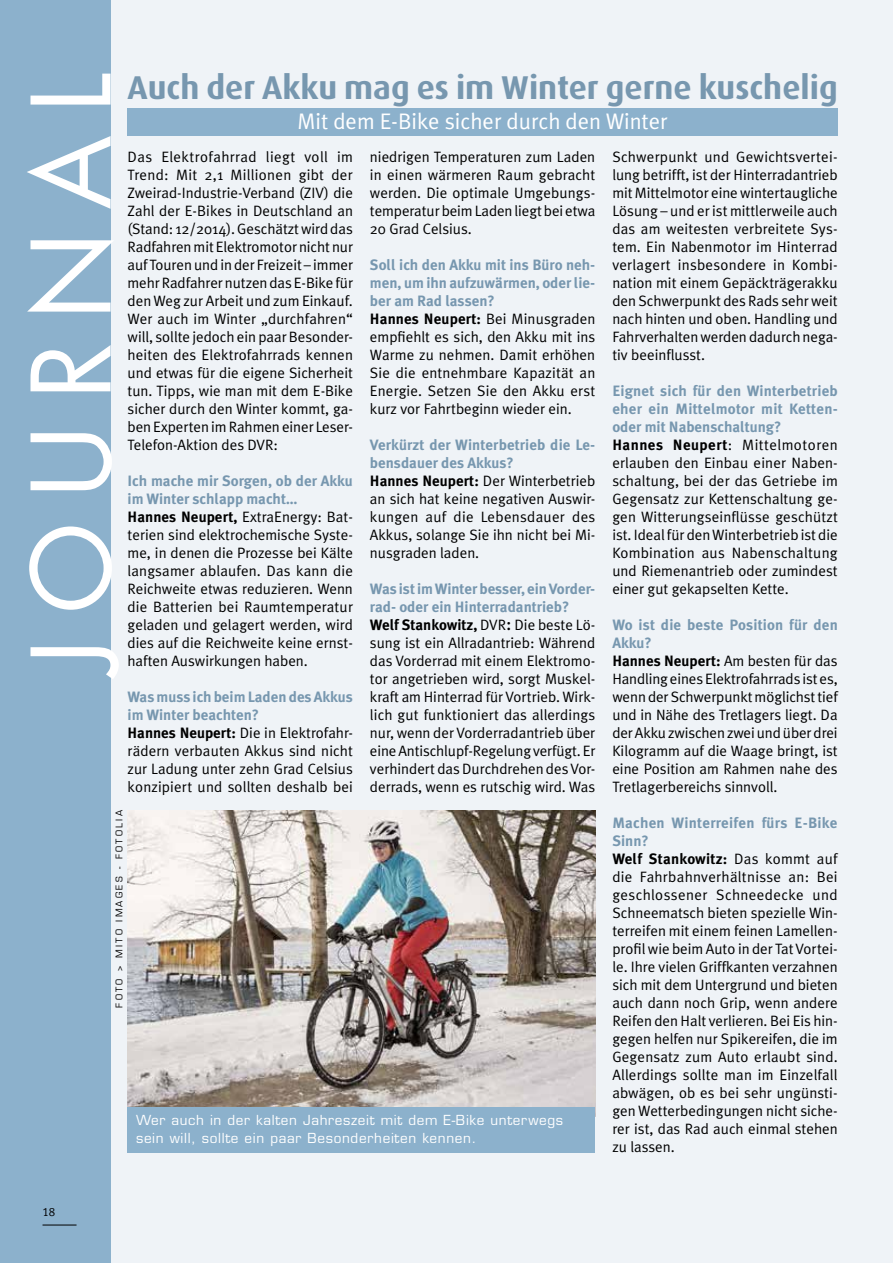
<style>
.page{position:relative;width:893px;height:1263px;background:#eff3f7}
.page>*{position:absolute;margin:0;border:0;box-sizing:border-box;transform-origin:0 0}
.t1{font:120px "Futura T";color:#fff}
.t2{font:700 33px "Dax";color:#7797af}
.t3{font:22.5px "Meta Plus Normal";color:#fff}
.t4{font:15px/18px "Meta Plus Normal";color:#000;text-align:justify}
.t5{font:700 15px/18px "Meta Plus";color:#7797af}
.t6{font:13.5px/18px "Eurostile";letter-spacing:.05em;color:#fff}
.t7{font:12px "Meta Plus Normal Caps";color:#000}
.t8{font:9px "Eurostile";letter-spacing:.25em;color:#000}
.s1{font-family:"Meta Plus";font-weight:700}
.s2{color:#000}
.s3{font-family:"Meta Plus Normal";font-weight:400;color:#000}
.s4{font-weight:400;font-size:18px;color:#000}
</style>
<div class="page">
<div style="left:0;top:0;width:111px;height:1263px;background:#8cb1cc"></div>
<div style="left:128px;top:108px;width:710px;height:27px;background:#8cb1cc"></div>
<img style="left:128px;top:810px;width:467px;height:297px">
<div style="left:128px;top:1107px;width:467px;height:45px;background:#8cb1cc"></div>
<hr style="left:43px;top:1225px;width:34px;height:1px;background:#000">
<h2 class="t2" style="left:128px;top:69px;width:712px">Auch der Akku mag es im Winter gerne kuschelig</h2>
<h3 class="t3" style="left:297px;top:108px;width:372px">Mit dem E-Bike sicher durch den Winter</h3>
<h1 class="t1" style="left:1px;top:674px;width:591px;rotate:-90deg">JouRnal</h1>
<p class="t4" style="left:612px;top:148px;width:227px">Schwerpunkt und Gewichtsvertei&shy;lung betrifft, ist der Hinterradantrieb mit Mittelmotor eine wintertaugliche Lösung – und er ist mittlerweile auch das am weitesten verbreitete Sys&shy;tem. Ein Nabenmotor im Hinterrad verlagert insbesondere in Kombi&shy;nation mit einem Gepäckträgerakku den Schwerpunkt des Rads sehr weit nach hinten und oben. Handling und Fahrverhalten werden dadurch nega&shy;tiv beeinflusst.</p>
<p class="t5" style="left:612px;top:382px;width:227px;text-align:justify">Eignet sich für den Winterbetrieb eher ein Mittelmotor mit Ketten&shy;oder mit Nabenschaltung?</p>
<p class="t4" style="left:612px;top:436px;width:227px"><span class="s1">Hannes Neupert</span>: Mittelmotoren erlauben den Einbau einer Naben&shy;schaltung, bei der das Getriebe im Gegensatz zur Kettenschaltung ge&shy;gen Witterungseinflüsse geschützt ist. Ideal für den Winterbetrieb ist die Kombination aus Nabenschaltung und Riemenantrieb oder zumindest einer gut gekapselten Kette.</p>
<p class="t5" style="left:612px;top:616px;width:227px">Wo ist die beste Position für den<br>Akku?<br><span class="s2">Hannes Neupert:</span> <span class="s3">Am besten für das</span></p>
<p class="t4" style="left:612px;top:670px;width:227px">Handling eines Elektrofahrrads ist es, wenn der Schwerpunkt möglichst tief und in Nähe des Tretlagers liegt. Da der Akku zwischen zwei und über drei Kilogramm auf die Waage bringt, ist eine Position am Rahmen nahe des Tretlagerbereichs sinnvoll.</p>
<p class="t5" style="left:612px;top:814px;width:227px">Machen Winterreifen fürs E-Bike<br>Sinn?<br><span class="s2">Welf Stankowitz:</span> <span class="s3">Das kommt auf</span></p>
<p class="t4" style="left:612px;top:868px;width:227px">die Fahrbahnverhältnisse an: Bei geschlossener Schneedecke und Schneematsch bieten spezielle Win&shy;terreifen mit einem feinen Lamellen&shy;profil wie beim Auto in der Tat Vortei&shy;le. Ihre vielen Griffkanten verzahnen sich mit dem Untergrund und bieten auch dann noch Grip, wenn andere Reifen den Halt verlieren. Bei Eis hin&shy;gegen helfen nur Spikereifen, die im Gegensatz zum Auto erlaubt sind.<br>Allerdings sollte man im Einzelfall abwägen, ob es bei sehr ungünsti&shy;gen Wetterbedingungen nicht siche&shy;rer ist, das Rad auch einmal stehen zu lassen.</p>
<p class="t4" style="left:128px;top:148px;width:227px">Das Elektrofahrrad liegt voll im Trend: Mit 2,1 Millionen gibt der Zweirad-Industrie-Verband (ZIV) die Zahl der E-Bikes in Deutschland an (Stand: 12/2014). Geschätzt wird das Radfahren mit Elektromotor nicht nur auf Touren und in der Freizeit – immer mehr Radfahrer nutzen das E-Bike für den Weg zur Arbeit und zum Einkauf.<br>Wer auch im Winter „durchfahren“ will, sollte jedoch ein paar Besonder&shy;heiten des Elektrofahrrads kennen und etwas für die eigene Sicherheit tun. Tipps, wie man mit dem E-Bike sicher durch den Winter kommt, ga&shy;ben Experten im Rahmen einer Leser-Telefon-Aktion des DVR:</p>
<p class="t5" style="left:128px;top:472px;width:227px">Ich mache mir Sorgen, ob der Akku im Winter schlapp macht…</p>
<p class="t4" style="left:128px;top:508px;width:227px"><span class="s1">Hannes Neupert,</span> ExtraEnergy: Bat&shy;terien sind elektrochemische Syste&shy;me, in denen die Prozesse bei Kälte langsamer ablaufen. Das kann die Reichweite etwas reduzieren. Wenn die Batterien bei Raumtemperatur geladen und gelagert werden, wird dies auf die Reichweite keine ernst&shy;haften Auswirkungen haben.</p>
<p class="t5" style="left:128px;top:688px;width:227px">Was muss ich beim Laden des Akkus im Winter beachten?</p>
<p class="t4" style="left:128px;top:724px;width:227px"><span class="s1">Hannes Neupert:</span> Die in Elektrofahr&shy;rädern verbauten Akkus sind nicht zur Ladung unter zehn Grad Celsius konzipiert und sollten deshalb bei</p>
<p class="t4" style="left:370px;top:148px;width:227px">niedrigen Temperaturen zum Laden in einen wärmeren Raum gebracht werden. Die optimale Umgebungs&shy;temperatur beim Laden liegt bei etwa 20 Grad Celsius.</p>
<p class="t5" style="left:370px;top:256px;width:227px">Soll ich den Akku mit ins Büro neh&shy;men, um ihn aufzuwärmen, oder lie&shy;ber am Rad lassen?<br><span class="s2">Hannes Neupert:</span> <span class="s3">Bei Minusgraden</span></p>
<p class="t4" style="left:370px;top:328px;width:227px">empfiehlt es sich, den Akku mit ins Warme zu nehmen. Damit erhöhen Sie die entnehmbare Kapazität an Energie. Setzen Sie den Akku erst kurz vor Fahrtbeginn wieder ein.</p>
<p class="t5" style="left:370px;top:436px;width:227px">Verkürzt der Winterbetrieb die Le&shy;bensdauer des Akkus?</p>
<p class="t4" style="left:370px;top:472px;width:227px"><span class="s1">Hannes Neupert:</span> Der Winterbetrieb an sich hat keine negativen Auswir&shy;kungen auf die Lebensdauer des Akkus, solange Sie ihn nicht bei Mi&shy;nusgraden laden.</p>
<p class="t5" style="left:370px;top:580px;width:227px">Was ist im Winter besser, ein Vorder&shy;rad- oder ein Hinterradantrieb?<br><span class="s2">Welf Stankowitz,</span> <span class="s3">DVR</span><span class="s4">:</span> <span class="s3">Die beste Lö-</span></p>
<p class="t4" style="left:370px;top:634px;width:227px">sung ist ein Allradantrieb: Während das Vorderrad mit einem Elektromo&shy;tor angetrieben wird, sorgt Muskel&shy;kraft am Hinterrad für Vortrieb. Wirk&shy;lich gut funktioniert das allerdings nur, wenn der Vorderradantrieb über eine Antischlupf-Regelung verfügt. Er verhindert das Durchdrehen des Vor&shy;derrads, wenn es rutschig wird. Was</p>
<p class="t8" style="left:114px;top:1007px;width:198px;rotate:-90deg">FOTO &gt; MITO images - f otol ia</p>
<p class="t6" style="left:136px;top:1111px;width:429px">Wer auch in der kalten Jahreszeit mit dem E-Bike unterwegs sein will, sollte ein paar Besonderheiten kennen.</p>
<p class="t7" style="left:43px;top:1204px;width:14px">18</p>
</div>
